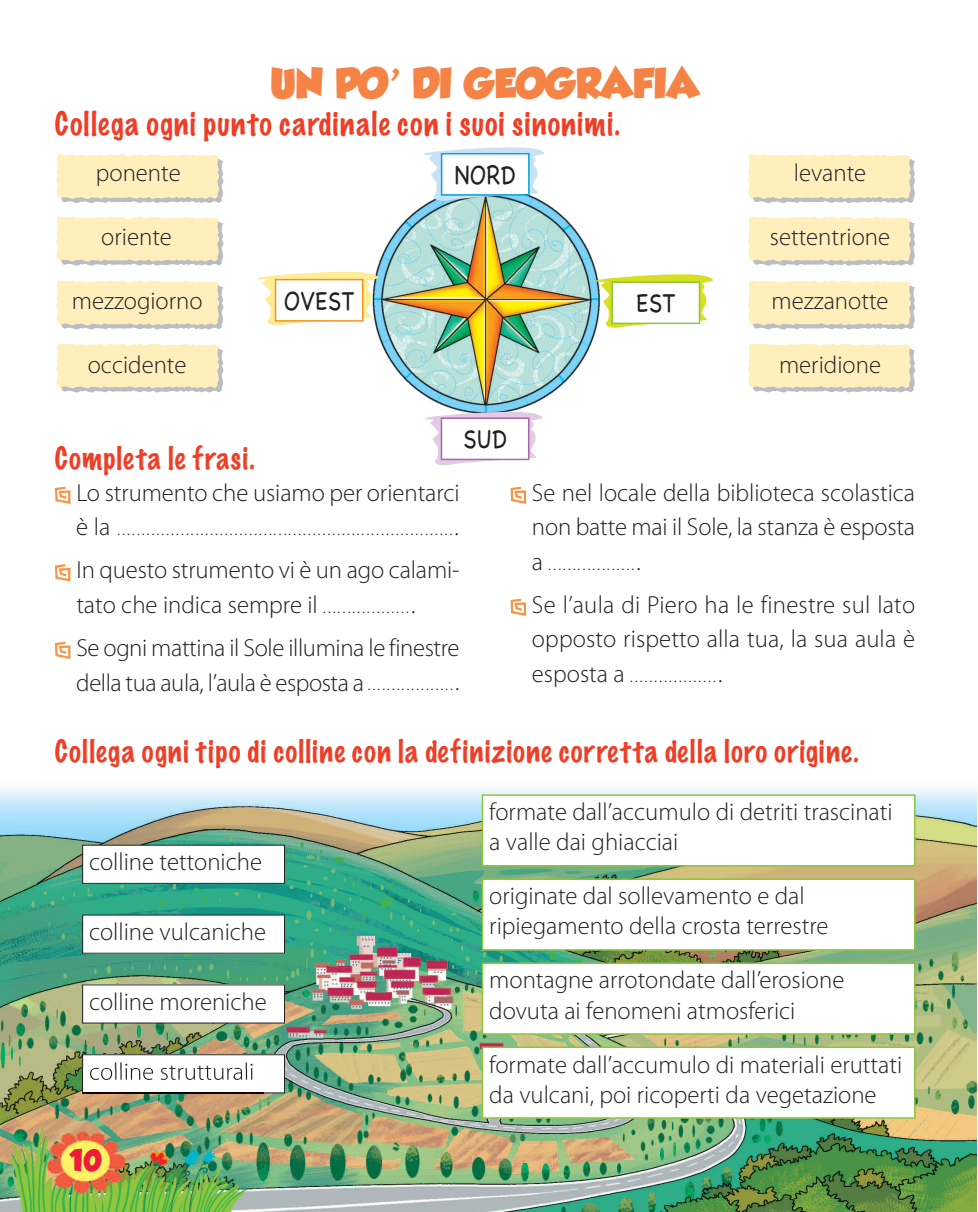
<style>
.page{position:relative;width:978px;height:1212px;background:#fff}
.page>*{position:absolute;margin:0;border:0;box-sizing:border-box;transform-origin:0 0}
.t1{font:37.5px "Brobold";color:#f58345}
.t2{font:100 30px "Marker Felt";letter-spacing:.045em;color:#ef3e25}
.t3{font:100 28.5px "Marker Felt";letter-spacing:.045em;color:#ef3e25}
.t4{font:27px "Chalkboard";color:#231f20;scale:.85 1}
.t5{font:27px "Brobold";color:#ed1a3a}
.t6{font:300 24.75px/34.5px "Myriad Pro";color:#231f20}
.t7{font:12px "Myriad Pro";color:#231f20}
.s1{font-family:"ITF Devanagari";font-weight:700}
.s2{font-weight:300;font-size:24.75px}
.s3{font-weight:400;font-size:12px}
</style>
<div class="page">
<img style="left:0;top:787px;width:977px;height:425px">
<img style="left:375px;top:203px;width:222px;height:206px">
<svg style="left:56px;top:154px;width:167px;height:49px;background:#f7eac0"></svg>
<svg style="left:56px;top:217px;width:167px;height:49px;background:#f7eac0"></svg>
<svg style="left:56px;top:281px;width:167px;height:48px;background:#f7eabf"></svg>
<svg style="left:56px;top:344px;width:167px;height:48px;background:#f7eabf"></svg>
<svg style="left:748px;top:154px;width:167px;height:49px;background:#f7eac0"></svg>
<svg style="left:748px;top:217px;width:167px;height:49px;background:#f7eac0"></svg>
<svg style="left:748px;top:281px;width:167px;height:48px;background:#f7eabf"></svg>
<svg style="left:748px;top:344px;width:167px;height:48px;background:#f7eabf"></svg>
<svg style="left:55px;top:486px;width:16px;height:18px"></svg>
<svg style="left:55px;top:564px;width:16px;height:18px"></svg>
<svg style="left:55px;top:641px;width:16px;height:18px"></svg>
<svg style="left:510px;top:486px;width:17px;height:18px"></svg>
<svg style="left:510px;top:598px;width:17px;height:18px"></svg>
<div style="left:83px;top:845px;width:202px;height:38px;background:#fff"></div>
<div style="left:82px;top:845px;width:203px;height:39px;border:1px solid #231f20"></div>
<div style="left:83px;top:915px;width:202px;height:38px;background:#fff"></div>
<div style="left:83px;top:985px;width:202px;height:38px;background:#fff"></div>
<div style="left:83px;top:1055px;width:202px;height:38px;background:#fff"></div>
<div style="left:82px;top:1054px;width:203px;height:39px;border:1px solid #231f20"></div>
<svg style="left:587px;top:271px;width:126px;height:59px"></svg>
<svg style="left:425px;top:409px;width:117px;height:57px"></svg>
<svg style="left:257px;top:269px;width:132px;height:58px"></svg>
<svg style="left:423px;top:147px;width:123px;height:56px"></svg>
<div style="left:442px;top:419px;width:86px;height:40px;background:#fff"></div>
<div style="left:441px;top:417px;width:88px;height:43px;border:2px solid #a966aa"></div>
<div style="left:613px;top:283px;width:86px;height:40px;background:#fff"></div>
<div style="left:611px;top:281px;width:89px;height:43px;border:2px solid #8bc63e"></div>
<div style="left:442px;top:154px;width:86px;height:40px;background:#fff"></div>
<div style="left:441px;top:153px;width:89px;height:43px;border:2px solid #08a2de"></div>
<div style="left:276px;top:280px;width:86px;height:40px;background:#fff"></div>
<div style="left:275px;top:279px;width:89px;height:43px;border:2px solid #f7931d"></div>
<div style="left:483px;top:796px;width:431px;height:69px;background:#fff"></div>
<div style="left:482px;top:794px;width:434px;height:73px;border:2px solid #8bc63e"></div>
<div style="left:483px;top:880px;width:431px;height:69px;background:#fff"></div>
<div style="left:482px;top:878px;width:434px;height:73px;border:2px solid #8bc63e"></div>
<div style="left:483px;top:964px;width:431px;height:69px;background:#fff"></div>
<div style="left:482px;top:962px;width:434px;height:73px;border:2px solid #8bc63e"></div>
<div style="left:483px;top:1048px;width:431px;height:69px;background:#fff"></div>
<div style="left:482px;top:1046px;width:434px;height:73px;border:2px solid #8bc63e"></div>
<img style="left:0;top:1069px;width:264px;height:143px">
<img style="left:83px;top:1092px;width:181px;height:2px">
<svg style="left:82px;top:1069px;width:2px;height:24px"></svg>
<img style="left:90px;top:1069px;width:152px;height:11px">
<h1 class="t1" style="left:271px;top:61px;width:430px">UN PO<span class="s1">’</span> DI GEOGRAFIA</h1>
<p class="t2" style="left:55px;top:99px;width:567px">Collega ogni punto cardinale con i suoi sinonimi.</p>
<p class="t6" style="left:96px;top:156px;width:86px">ponente</p>
<p class="t6" style="left:794px;top:156px;width:74px">levante</p>
<p class="t4" style="left:455px;top:159px;width:73px">NORD</p>
<p class="t6" style="left:101px;top:220px;width:72px">oriente</p>
<p class="t6" style="left:770px;top:220px;width:122px">settentrione</p>
<p class="t6" style="left:72px;top:284px;width:132px">mezzogiorno</p>
<p class="t4" style="left:284px;top:285px;width:85px">OVEST</p>
<p class="t4" style="left:636px;top:287px;width:48px">EST</p>
<p class="t6" style="left:771px;top:284px;width:119px">mezzanotte</p>
<p class="t6" style="left:88px;top:348px;width:100px">occidente</p>
<p class="t6" style="left:779px;top:348px;width:103px">meridione</p>
<p class="t3" style="left:55px;top:436px;width:201px">Completa le frasi.</p>
<p class="t4" style="left:463px;top:423px;width:53px">SUD</p>
<p class="t6" style="left:76px;top:476px;width:385px">Lo strumento che usiamo per orientarci</p>
<p class="t7" style="left:76px;top:525px;width:384px"><span class="s2">èla</span> .....................................................................<span class="s2">.</span></p>
<p class="t6" style="left:76px;top:553px;width:385px">In questo strumento vi è un ago calami&shy;tatocheindicasempreil <span class="s3">..................</span>.</p>
<p class="t6" style="left:76px;top:631px;width:385px">Se ogni mattina il Sole illumina le finestre dellatuaaula,l’aulaèespostaa <span class="s3">..................</span>.</p>
<p class="t6" style="left:532px;top:476px;width:385px">Se nel locale della biblioteca scolastica non batte mai il Sole, la stanza è esposta</p>
<p class="t7" style="left:532px;top:559px;width:110px"><span class="s2">a</span> ..................<span class="s2">.</span></p>
<p class="t6" style="left:532px;top:588px;width:385px">Se l’aula di Piero ha le finestre sul lato opposto rispetto alla tua, la sua aula è</p>
<p class="t7" style="left:532px;top:671px;width:192px"><span class="s2">espostaa</span> ..................<span class="s2">.</span></p>
<p class="t3" style="left:55px;top:729px;width:805px">Collega ogni tipo di colline con la definizione corretta della loro origine.</p>
<p class="t6" style="left:89px;top:845px;width:175px">colline tettoniche</p>
<p class="t6" style="left:89px;top:915px;width:179px">colline vulcaniche</p>
<p class="t6" style="left:89px;top:985px;width:179px">colline moreniche</p>
<p class="t6" style="left:89px;top:1054px;width:167px">colline strutturali</p>
<p class="t5" style="left:70px;top:1144px;width:34px">10</p>
<p class="t6" style="left:489px;top:797px;width:405px;line-height:30px">formate dall’accumulo di detriti trascinati a valle dai ghiacciai</p>
<p class="t6" style="left:489px;top:881px;width:341px;line-height:30px">originate dal sollevamento e dal ripiegamento della crosta terrestre</p>
<p class="t6" style="left:489px;top:966px;width:357px;line-height:30px">montagne arrotondate dall’erosione dovuta ai fenomeni atmosferici</p>
<p class="t6" style="left:489px;top:1050px;width:414px;line-height:30px">formate dall’accumulo di materiali eruttati da vulcani, poi ricoperti da vegetazione</p>
</div>
